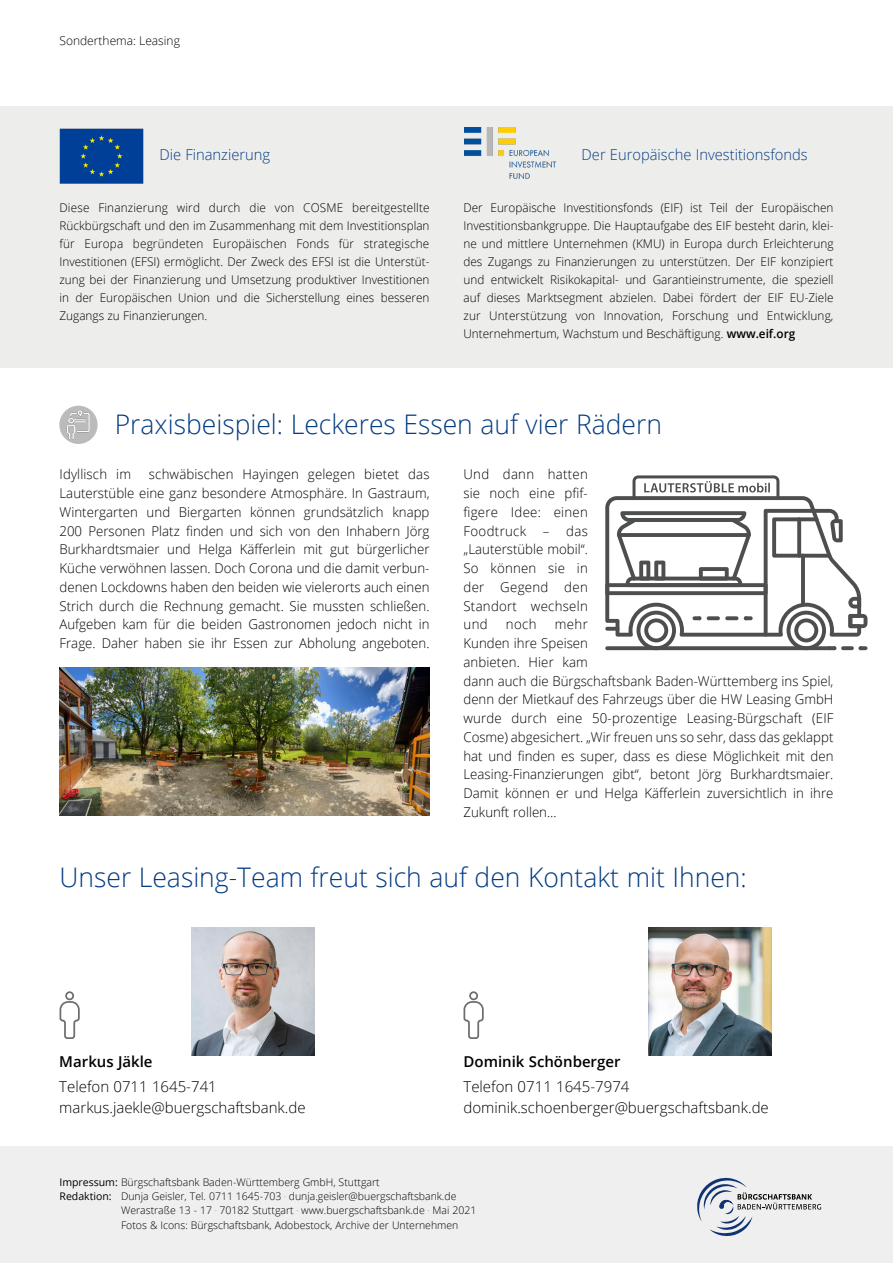
<style>
.page{position:relative;width:893px;height:1263px;background:#fff}
.page>*{position:absolute;margin:0;border:0;box-sizing:border-box;transform-origin:0 0}
.t1{font:300 27px "Open Sans";color:#043c81}
.t2{font:300 15px/21px "Open Sans";color:#000}
.t3{font:300 15px "Open Sans";color:#043c81}
.t4{font:600 15px "Open Sans";color:#000}
.t5{font:300 13.5px/18.8px "Open Sans";color:#000;text-align:justify}
.t6{font:300 12px/18px "Open Sans";color:#000;text-align:justify}
.t7{font:300 10.5px "Open Sans";color:#000}
.s1{font-weight:600}
.s2{font-weight:400}
</style>
<div class="page">
<div style="left:0;top:1146px;width:893px;height:117px;background:#efefef"></div>
<svg style="left:697px;top:1178px;width:124px;height:58px"></svg>
<img style="left:60px;top:668px;width:369px;height:147px">
<div style="left:59px;top:406px;width:39px;height:38px;background:#bbb;border-radius:50%"></div>
<img style="left:64px;top:409px;width:29px;height:32px">
<div style="left:0;top:106px;width:893px;height:261px;background:#ededec"></div>
<img style="left:464px;top:127px;width:91px;height:51px">
<img style="left:59px;top:128px;width:85px;height:56px">
<img style="left:648px;top:927px;width:124px;height:128px">
<img style="left:191px;top:927px;width:124px;height:128px">
<div style="left:469px;top:991px;width:9px;height:9px;border:2px solid #6e6e6e;border-radius:50%"></div>
<svg style="left:463px;top:1000px;width:21px;height:39px"></svg>
<div style="left:65px;top:991px;width:9px;height:9px;border:2px solid #6e6e6e;border-radius:50%"></div>
<svg style="left:59px;top:1000px;width:21px;height:39px"></svg>
<svg style="left:605px;top:475px;width:262px;height:175px"></svg>
<p class="t6" style="left:60px;top:32px;width:122px">Sonderthema: Leasing</p>
<p class="t3" style="left:159px;top:144px;width:112px">Die Finanzierung</p>
<p class="t6" style="left:60px;top:198px;width:372px">Diese Finanzierung wird durch die von COSME bereitgestellte Rückbürgschaft und den im Zusammenhang mit dem Investitionsplan für Europa begründeten Europäischen Fonds für strategische Investitionen (EFSI) ermöglicht. Der Zweck des EFSI ist die Unterstüt&shy;zung bei der Finanzierung und Umsetzung produktiver Investitionen in der Europäischen Union und die Sicherstellung eines besseren Zugangs zu Finanzierungen.</p>
<p class="t3" style="left:582px;top:144px;width:228px">Der Europäische Investitionsfonds</p>
<p class="t6" style="left:463px;top:198px;width:371px">Der Europäische Investitionsfonds (EIF) ist Teil der Europäischen Investitionsbankgruppe. Die Hauptaufgabe des EIF besteht darin, klei&shy;ne und mittlere Unternehmen (KMU) in Europa durch Erleichterung des Zugangs zu Finanzierungen zu unterstützen. Der EIF konzipiert und entwickelt Risikokapital- und Garantieinstrumente, die speziell auf dieses Marktsegment abzielen. Dabei fördert der EIF EU-Ziele zur Unterstützung von Innovation, Forschung und Entwicklung, Unternehmertum, Wachstum und Beschäftigung. <span class="s1">www.eif.org</span></p>
<h1 class="t1" style="left:115px;top:405px;width:549px">Praxisbeispiel: Leckeres Essen auf vier Rädern</h1>
<p class="t5" style="left:60px;top:465px;width:73px">Idyllisch im</p>
<p class="t5" style="left:60px;top:465px;width:372px;text-indent:89px">schwäbischen Hayingen gelegen bietet das Lauterstüble eine ganz besondere Atmosphäre. In Gastraum, Wintergarten und Biergarten können grundsätzlich knapp 200 Personen Platz finden und sich von den Inhabern Jörg Burkhardtsmaier und Helga Käfferlein mit gut bürgerlicher Küche verwöhnen lassen. Doch Corona und die damit verbun&shy;denen Lockdowns haben den beiden wie vielerorts auch einen Strich durch die Rechnung gemacht. Sie mussten schließen.<br>Aufgeben kam für die beiden Gastronomen jedoch nicht in Frage. Daher haben sie ihr Essen zur Abholung angeboten.</p>
<p class="t5" style="left:463px;top:465px;width:126px">Und dann hatten sie noch eine pfif&shy;figere Idee: einen Foodtruck – das „Lauterstüble mobil“.<br>So können sie in der Gegend den Standort wechseln und</p>
<p class="t5" style="left:463px;top:615px;width:371px;text-align:left;text-indent:91px">mehr<br>Kunden ihre Speisen<br>anbieten. Hier kam<br>dann auch die Bürgschaftsbank Baden-Württemberg ins Spiel, denn der Mietkauf des Fahrzeugs über die HW Leasing GmbH wurde durch eine 50-prozentige Leasing-Bürgschaft (EIF Cosme) abgesichert. „Wir freuen uns so sehr, dass das geklappt hat und finden es super, dass es diese Möglichkeit mit den Leasing-Finanzierungen gibt“, betont Jörg Burkhardtsmaier.<br>Damit können er und Helga Käfferlein zuversichtlich in ihre Zukunft rollen…</p>
<p class="t5" style="left:506px;top:615px;width:32px">noch</p>
<h1 class="t1" style="left:60px;top:859px;width:689px">Unser Leasing-Team freut sich auf den Kontakt mit Ihnen:</h1>
<p class="t4" style="left:59px;top:1051px;width:95px">Markus Jäkle</p>
<p class="t2" style="left:59px;top:1075px;width:248px">Telefon 0711 1645-741 markus.jaekle@buergschaftsbank.de</p>
<p class="t4" style="left:463px;top:1051px;width:159px">Dominik Schönberger</p>
<p class="t2" style="left:463px;top:1075px;width:307px">Telefon 0711 1645-7974 dominik.schoenberger@buergschaftsbank.de</p>
<p class="t7" style="left:60px;top:1175px;width:322px"><span class="s2">Impressum:</span> Bürgschaftsbank Baden-Württemberg GmbH, Stuttgart</p>
<p class="t7" style="left:60px;top:1189px;width:398px"><span class="s2">Redaktion:</span> Dunja Geisler, Tel. 0711 1645-703 <sup>.</sup> dunja.geisler@buergschaftsbank.de</p>
<p class="t7" style="left:121px;top:1203px;width:357px">Werastraße 13 - 17 <sup>.</sup> 70182 Stuttgart <sup>.</sup> www.buergschaftsbank.de <sup>.</sup> Mai 2021</p>
<p class="t7" style="left:121px;top:1218px;width:339px">Fotos &amp; Icons: Bürgschaftsbank, Adobestock, Archive der Unternehmen</p>
</div>
